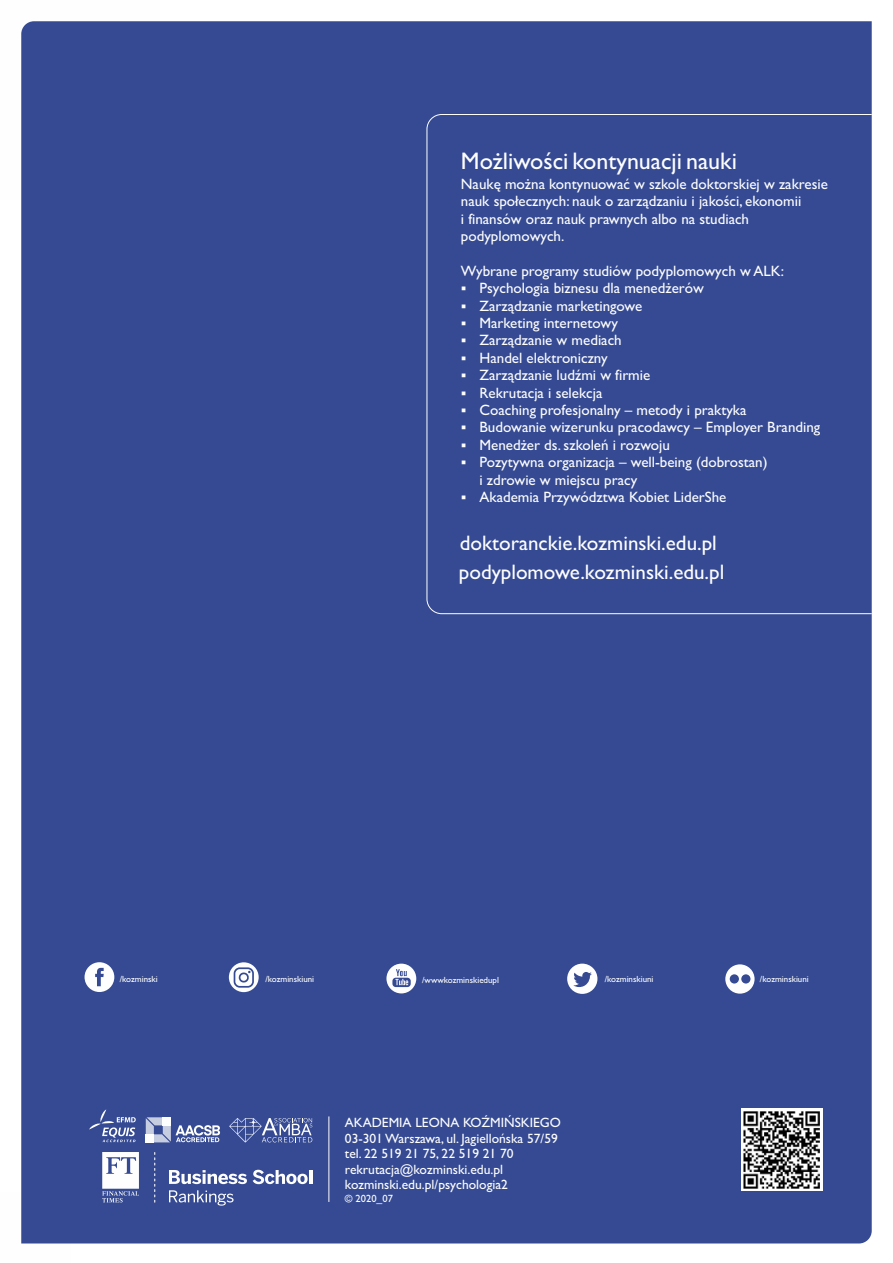
<style>
.page{position:relative;width:893px;height:1263px;background:#fff}
.page>*{position:absolute;margin:0;border:0;box-sizing:border-box;transform-origin:0 0}
.t1{font:24px "Gill Sans";color:#fefefe}
.t2{font:21px/29.4px "Gill Sans";color:#fefefe}
.t3{font:15px/17.4px "Gill Sans";color:#fefefe}
.t4{font:13.5px/15.6px "Gill Sans";color:#fefefe}
.t5{font:10.5px "Gill Sans";color:#fefefe}
.t6{font:8.85px "Gill Sans";color:#fefefe}
</style>
<div class="page">
<div style="left:21px;top:21px;width:851px;height:1222px;background:#354a93"></div>
<div style="left:426px;top:114px;width:446px;height:500px;background:#354a93"></div>
<svg style="left:725px;top:964px;width:30px;height:30px"></svg>
<svg style="left:85px;top:962px;width:29px;height:30px"></svg>
<svg style="left:386px;top:964px;width:30px;height:29px"></svg>
<svg style="left:567px;top:964px;width:30px;height:30px"></svg>
<svg style="left:229px;top:962px;width:30px;height:30px"></svg>
<svg style="left:234px;top:967px;width:20px;height:21px"></svg>
<img style="left:741px;top:1109px;width:82px;height:82px">
<hr style="left:328px;top:1116px;width:1px;height:86px;background:#fefefe">
<svg style="left:89px;top:1109px;width:47px;height:33px"></svg>
<svg style="left:146px;top:1117px;width:74px;height:25px"></svg>
<svg style="left:229px;top:1118px;width:83px;height:24px"></svg>
<svg style="left:102px;top:1152px;width:37px;height:50px"></svg>
<svg style="left:169px;top:1170px;width:78px;height:14px"></svg>
<svg style="left:253px;top:1170px;width:55px;height:14px"></svg>
<hr style="left:309px;top:1170px;width:3px;height:14px;background:#fefefe">
<svg style="left:169px;top:1190px;width:65px;height:15px"></svg>
<svg style="left:154px;top:1152px;width:1px;height:51px"></svg>
<h1 class="t1" style="left:461px;top:153px;width:278px">Możliwości kontynuacji nauki</h1>
<p class="t3" style="left:461px;top:177px;width:369px">Naukę można kontynuować w szkole doktorskiej w zakresie nauk społecznych: nauk o zarządzaniu i jakości, ekonomii<br>i finansów oraz nauk prawnych albo na studiach podyplomowych.</p>
<p class="t3" style="left:461px;top:264px;width:325px">Wybrane programy studiów podyplomowych w ALK:</p>
<p class="t3" style="left:461px;top:281px;width:244px">▪ Psychologia biznesu dla menedżerów</p>
<p class="t3" style="left:461px;top:298px;width:183px">▪ Zarządzanie marketingowe</p>
<p class="t3" style="left:461px;top:316px;width:158px">▪ Marketing internetowy</p>
<p class="t3" style="left:461px;top:333px;width:162px">▪ Zarządzanie w mediach</p>
<p class="t3" style="left:461px;top:351px;width:148px">▪ Handel elektroniczny</p>
<p class="t3" style="left:461px;top:368px;width:191px">▪ Zarządzanie ludźmi w firmie</p>
<p class="t3" style="left:461px;top:385px;width:143px">▪ Rekrutacja i selekcja</p>
<p class="t3" style="left:461px;top:403px;width:287px">▪ Coaching profesjonalny – metody i praktyka</p>
<p class="t3" style="left:461px;top:420px;width:361px">▪ Budowanie wizerunku pracodawcy – Employer Branding</p>
<p class="t3" style="left:461px;top:437px;width:211px">▪ Menedżer ds. szkoleń i rozwoju</p>
<p class="t3" style="left:479px;top:455px;width:290px;text-indent:-19px">▪ Pozytywna organizacja – well-being (dobrostan) i zdrowie w miejscu pracy</p>
<p class="t3" style="left:461px;top:490px;width:267px">▪ Akademia Przywództwa Kobiet LiderShe</p>
<h2 class="t2" style="left:459px;top:530px;width:267px">doktoranckie.kozminski.edu.pl podyplomowe.kozminski.edu.pl</h2>
<p class="t6" style="left:120px;top:975px;width:40px">/kozminski</p>
<p class="t6" style="left:265px;top:976px;width:50px">/kozminskiuni</p>
<p class="t6" style="left:422px;top:976px;width:78px">/wwwkozminskiedupl</p>
<p class="t6" style="left:605px;top:976px;width:50px">/kozminskiuni</p>
<p class="t6" style="left:760px;top:976px;width:50px">/kozminskiuni</p>
<p class="t4" style="left:345px;top:1116px;width:217px">AKADEMIA LEONA KOŹMIŃSKIEGO<br>03-301 Warszawa, ul. Jagiellońska 57/59 tel. 22 519 21 75, 22 519 21 70 rekrutacja@kozminski.edu.pl kozminski.edu.pl/psychologia2</p>
<p class="t5" style="left:345px;top:1195px;width:49px">© 2020_07</p>
</div>
